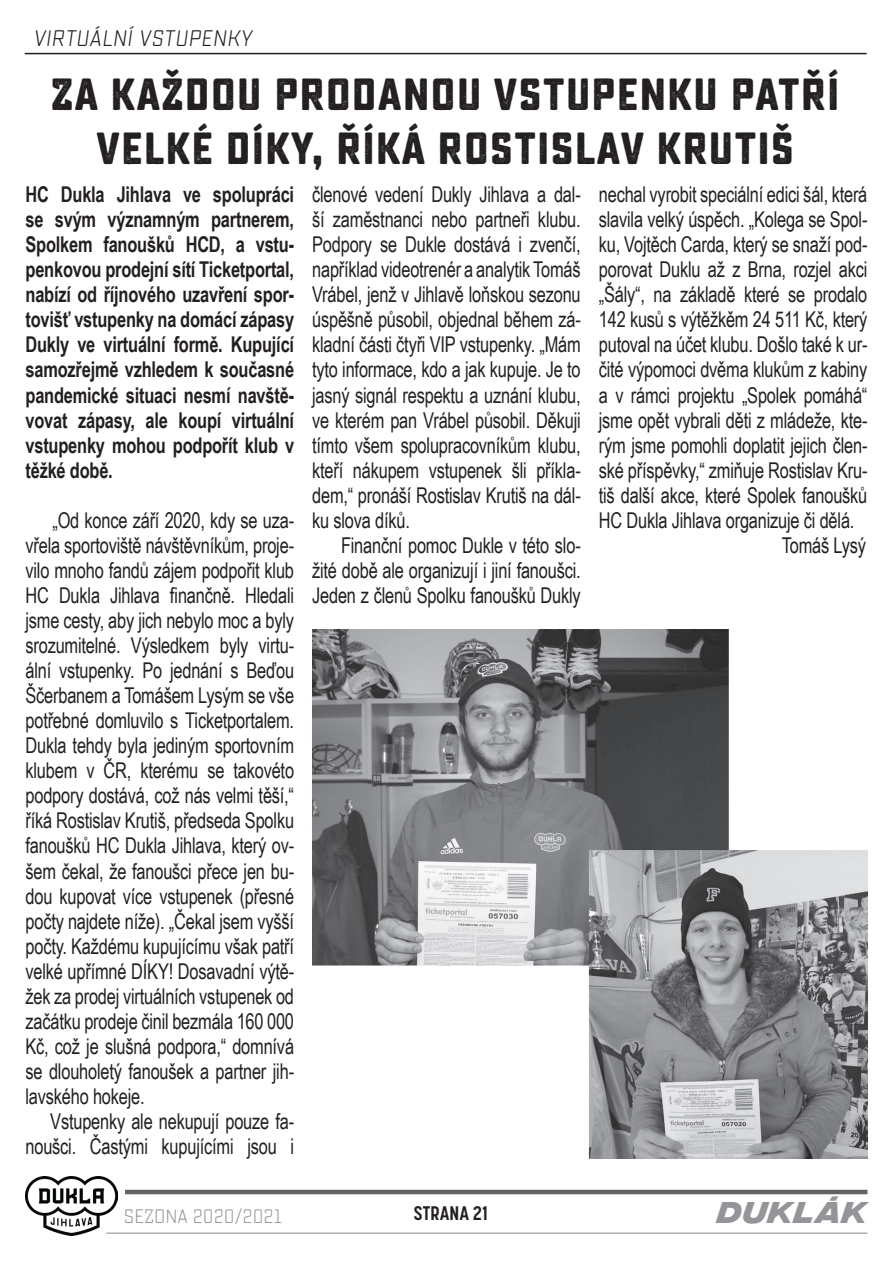
<style>
.page{position:relative;width:893px;height:1263px;background:#fff}
.page>*{position:absolute;margin:0;border:0;box-sizing:border-box;transform-origin:0 0}
.t1{font:45px/54px "Sucrose Bold One";letter-spacing:.02em;color:#231f20;text-align:center}
.t2{font:30px "integral cf bold oblique";letter-spacing:.05em;color:#939598}
.t3{font:22.5px "Sucrose Slant";letter-spacing:.02em;color:#231f20}
.t4{font:21.75px/25px "Arial Narrow";letter-spacing:-.01em;color:#231f20;text-align:justify;scale:.92 1}
.t5{font:700 21.75px/25px "Arial Narrow";letter-spacing:-.01em;color:#231f20;text-align:justify;scale:.92 1}
.t6{font:19.5px "Sucrose One";color:#939598}
.t7{font:700 19.5px "Korolev Condensed";letter-spacing:.02em;color:#231f20}
</style>
<div class="page">
<img style="left:312px;top:629px;width:555px;height:529px">
<hr style="left:25px;top:53px;width:842px;height:1px;background:#231f20">
<hr style="left:125px;top:1190px;width:742px;height:4px;background:#636366">
<hr style="left:106px;top:1232px;width:761px;height:2px;background:#aeafb3">
<img style="left:26px;top:1176px;width:92px;height:59px">
<p class="t3" style="left:33px;top:26px;width:220px">VIRTUÁLNÍ VSTUPENKY</p>
<p class="t1" style="left:51px;top:68px;width:790px">ZA KAŽDOU PRODANOU VSTUPENKU PATŘÍ<br>VELKÉ DÍKY, ŘÍKÁ ROSTISLAV KRUTIŠ</p>
<p class="t5" style="left:26px;top:181px;width:293px">HC Dukla Jihlava ve spolupráci se svým významným partnerem, Spolkem fanoušků HCD, a vstu&shy;penkovou prodejní sítí Ticketportal, nabízí od říjnového uzavření spor&shy;tovišť vstupenky na domácí zápasy Dukly ve virtuální formě. Kupující samozřejmě vzhledem k současné pandemické situaci nesmí navště&shy;vovat zápasy, ale koupí virtuální vstupenky mohou podpořít klub v těžké době.</p>
<p class="t4" style="left:26px;top:507px;width:293px;text-indent:27px">„Od konce září 2020, kdy se uza&shy;vřela sportoviště návštěvníkům, proje&shy;vilo mnoho fandů zájem podpořit klub HC Dukla Jihlava finančně. Hledali jsme cesty, aby jich nebylo moc a byly srozumitelné. Výsledkem byly virtu&shy;ální vstupenky. Po jednání s Beďou Ščerbanem a Tomášem Lysým se vše potřebné domluvilo s Ticketportalem.<br>Dukla tehdy byla jediným sportovním klubem v ČR, kterému se takovéto podpory dostává, což nás velmi těší,“ říká Rostislav Krutiš, předseda Spolku fanoušků HC Dukla Jihlava, který ov&shy;šem čekal, že fanoušci přece jen bu&shy;dou kupovat více vstupenek (přesné počty najdete níže). „Čekal jsem vyšší počty. Každému kupujícímu však patří velké upřímné DÍKY! Dosavadní výtě&shy;žek za prodej virtuálních vstupenek od začátku prodeje činil bezmála 160 000<br>Kč, což je slušná podpora,“ domnívá se dlouholetý fanoušek a partner jih&shy;lavského hokeje.</p>
<p class="t4" style="left:26px;top:1108px;width:293px;text-align:right">Vstupenky ale nekupují pouze fa&shy;noušci. Častými kupujícími jsou i</p>
<p class="t4" style="left:312px;top:181px;width:293px">členové vedení Dukly Jihlava a dal&shy;ší zaměstnanci nebo partneři klubu.<br>Podpory se Dukle dostává i zvenčí, například videotrenér a analytik Tomáš Vrábel, jenž v Jihlavě loňskou sezonu úspěšně působil, objednal během zá&shy;kladní části čtyři VIP vstupenky. „Mám tyto informace, kdo a jak kupuje. Je to jasný signál respektu a uznání klubu, ve kterém pan Vrábel působil. Děkuji tímto všem spolupracovníkům klubu, kteří nákupem vstupenek šli příkla&shy;dem,“ pronáší Rostislav Krutiš na dál&shy;ku slova díků.</p>
<p class="t4" style="left:312px;top:532px;width:293px;text-indent:29px">Finanční pomoc Dukle v této slo&shy;žité době ale organizují i jiní fanoušci.<br>Jeden z členů Spolku fanoušků Dukly</p>
<p class="t4" style="left:599px;top:181px;width:293px">nechal vyrobit speciální edici šál, která slavila velký úspěch. „Kolega se Spol&shy;ku, Vojtěch Carda, který se snaží pod&shy;porovat Duklu až z Brna, rozjel akci „Šály“, na základě které se prodalo 142 kusů s výtěžkěm 24 511 Kč, který putoval na účet klubu. Došlo také k ur&shy;čité výpomoci dvěma klukům z kabiny a v rámci projektu „Spolek pomáhá“ jsme opět vybrali děti z mládeže, kte&shy;rým jsme pomohli doplatit jejich člen&shy;ské příspěvky,“ zmiňuje Rostislav Kru&shy;tiš další akce, které Spolek fanoušků HC Dukla Jihlava organizuje či dělá.</p>
<p class="t4" style="left:782px;top:532px;width:93px">Tomáš Lysý</p>
<p class="t6" style="left:124px;top:1206px;width:160px">SEZONA 2020/2021</p>
<p class="t7" style="left:414px;top:1202px;width:75px">STRANA 21</p>
<p class="t2" style="left:718px;top:1195px;width:151px">DUKLÁK</p>
</div>
